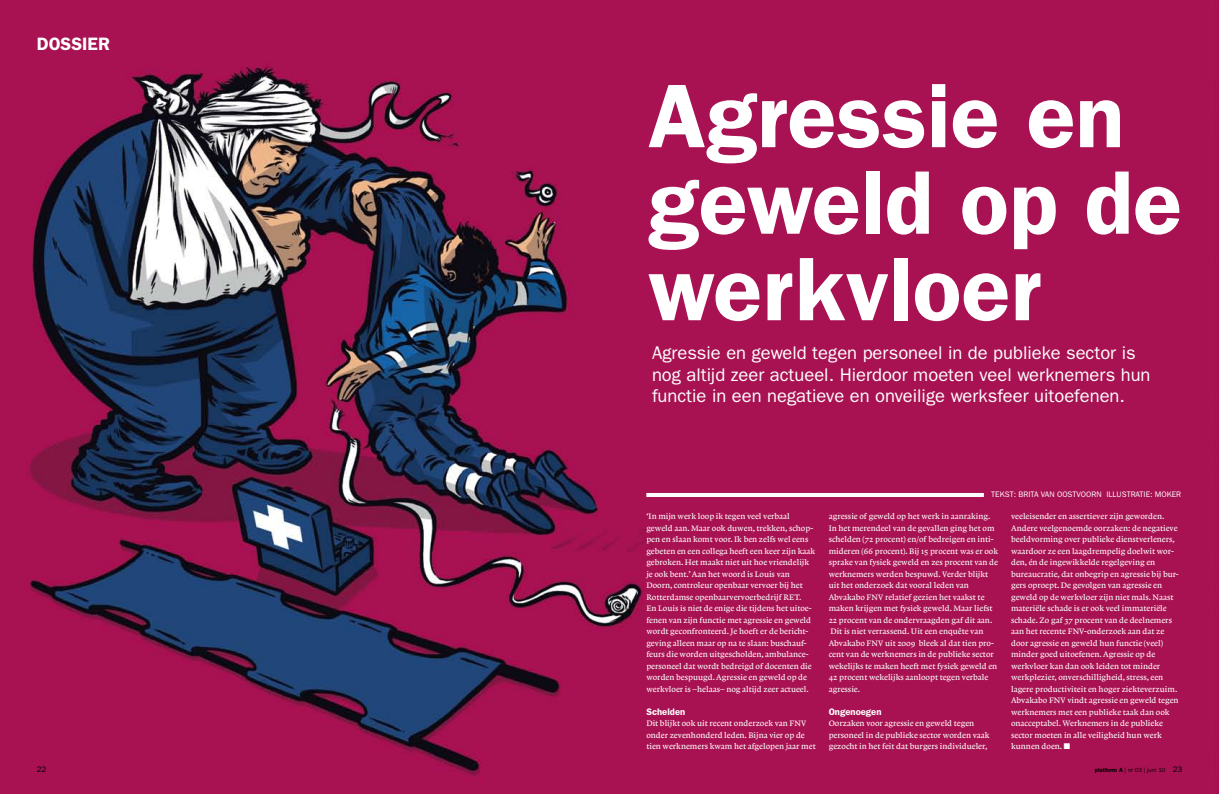
<style>
.page{position:relative;width:1219px;height:794px;background:#fff}
.page>*{position:absolute;margin:0;border:0;box-sizing:border-box;transform-origin:0 0}
.t1{font:600 90.6px/86.5px "ITC Franklin Gothic Std";color:#fff}
.t2{font:18.4px/21.5px "ITC Franklin Gothic Std";color:#fff}
.t3{font:600 18px "Franklin Gothic";color:#fff}
.t4{font:600 9.5px "ITC Franklin Gothic Std";color:#fff}
.t5{font:8.3px/11.5px "Lexicon No 1 Roman A Txt";color:#fff}
.t6{font:8px "ITC Franklin Gothic Std";color:#fff}
.t7{font:8px "ITC Franklin Gothic Std";color:#000}
.t8{font:6px "ITC Franklin Gothic Std";color:#000}
.s1{font-weight:600}
.s2{font-size:8px}
</style>
<div class="page">
<img style="left:0;top:0;width:1219px;height:794px">
<hr style="left:646px;top:493px;width:338px;height:4px;background:#fff">
<h3 class="t3" style="left:37px;top:34px;width:75px">DOSSIER</h3>
<h1 class="t1" style="left:648px;top:73px;width:535px">Agressie en geweld op de werkvloer</h1>
<h2 class="t2" style="left:652px;top:342px;width:500px">Agressie en geweld tegen personeel in de publieke sector is nog altijd zeer actueel. Hierdoor moeten veel werknemers hun functie in een negatieve en onveilige werksfeer uitoefenen.</h2>
<p class="t5" style="left:646px;top:511px;width:171px">‘In mijn werk loop ik tegen veel verbaal geweld aan. Maar ook duwen, trekken, schop&shy;pen en slaan komt voor. Ik ben zelfs wel eens gebeten en een collega heeft een keer zijn kaak gebroken. Het maakt niet uit hoe vriendelijk je ook bent.’ Aan het woord is Louis van Doorn, controleur openbaar vervoer bij het Rotterdamse openbaarvervoerbedrijf RET.<br>En Louis is niet de enige die tijdens het uitoe&shy;fenen van zijn functie met agressie en geweld wordt geconfronteerd. Je hoeft er de bericht&shy;geving alleen maar op na te slaan: buschauf&shy;feurs die worden uitgescholden, ambulance&shy;personeel dat wordt bedreigd of docenten die worden bespuugd. Agressie en geweld op de werkvloer is –helaas– nog altijd zeer actueel.</p>
<p class="t4" style="left:646px;top:706px;width:40px">Schelden</p>
<p class="t5" style="left:646px;top:718px;width:171px">Dit blijkt ook uit recent onderzoek van FNV onder zevenhonderd leden. Bijna vier op de tien werknemers kwam het afgelopen jaar met</p>
<p class="t6" style="left:991px;top:490px;width:141px">Tekst: BRITA VAN OOSTVOORN i llustrati</p>
<p class="t6" style="left:1146px;top:490px;width:35px">e: moker</p>
<p class="t5" style="left:829px;top:511px;width:171px">agressie of geweld op het werk in aanraking.<br>In het merendeel van de gevallen ging het om schelden (72 procent) en/of bedreigen en inti&shy;mideren (66 procent). Bij 15 procent was er ook sprake van fysiek geweld en zes procent van de werknemers werden bespuwd. Verder blijkt uit het onderzoek dat vooral leden van Abvakabo FNV relatief gezien het vaakst te maken krijgen met fysiek geweld. Maar liefst 22 procent van de ondervraagden gaf dit aan.<br>Dit is niet verrassend. Uit een enquête van Abvakabo FNV uit 2009 bleek al dat tien pro&shy;cent van de werknemers in de publieke sector wekelijks te maken heeft met fysiek geweld en 42 procent wekelijks aanloopt tegen verbale agressie.</p>
<p class="t4" style="left:829px;top:706px;width:54px">Ongenoegen</p>
<p class="t5" style="left:829px;top:718px;width:162px">Oorzaken voor agressie en geweld tegen personeel in de publieke sector worden vaak gezocht in het feit dat burgers individueler,</p>
<p class="t5" style="left:1011px;top:511px;width:169px">veeleisender en assertiever zijn geworden.<br>Andere veelgenoemde oorzaken: de negatieve beeldvorming over publieke dienstverleners, waardoor ze een laagdrempelig doelwit wor&shy;den, én de ingewikkelde regelgeving en bureaucratie, dat onbegrip en agressie bij bur&shy;gers oproept. De gevolgen van agressie en geweld op de werkvloer zijn niet mals. Naast materiële schade is er ook veel immateriële schade. Zo gaf 37 procent van de deelnemers aan het recente FNV-onderzoek aan dat ze door agressie en geweld hun functie (veel) minder goed uitoefenen. Agressie op de werkvloer kan dan ook leiden tot minder werkplezier, onverschilligheid, stress, een lagere productiviteit en hoger ziekteverzuim.<br>Abvakabo FNV vindt agressie en geweld tegen werknemers met een publieke taak dan ook onacceptabel. Werknemers in de publieke sector moeten in alle veiligheid hun werk kunnen doen. ■</p>
<p class="t7" style="left:37px;top:765px;width:11px">22</p>
<p class="t8" style="left:1095px;top:766px;width:89px"><span class="s1">platform A</span> | nr 03 | juni 10 <span class="s2">23</span></p>
</div>
